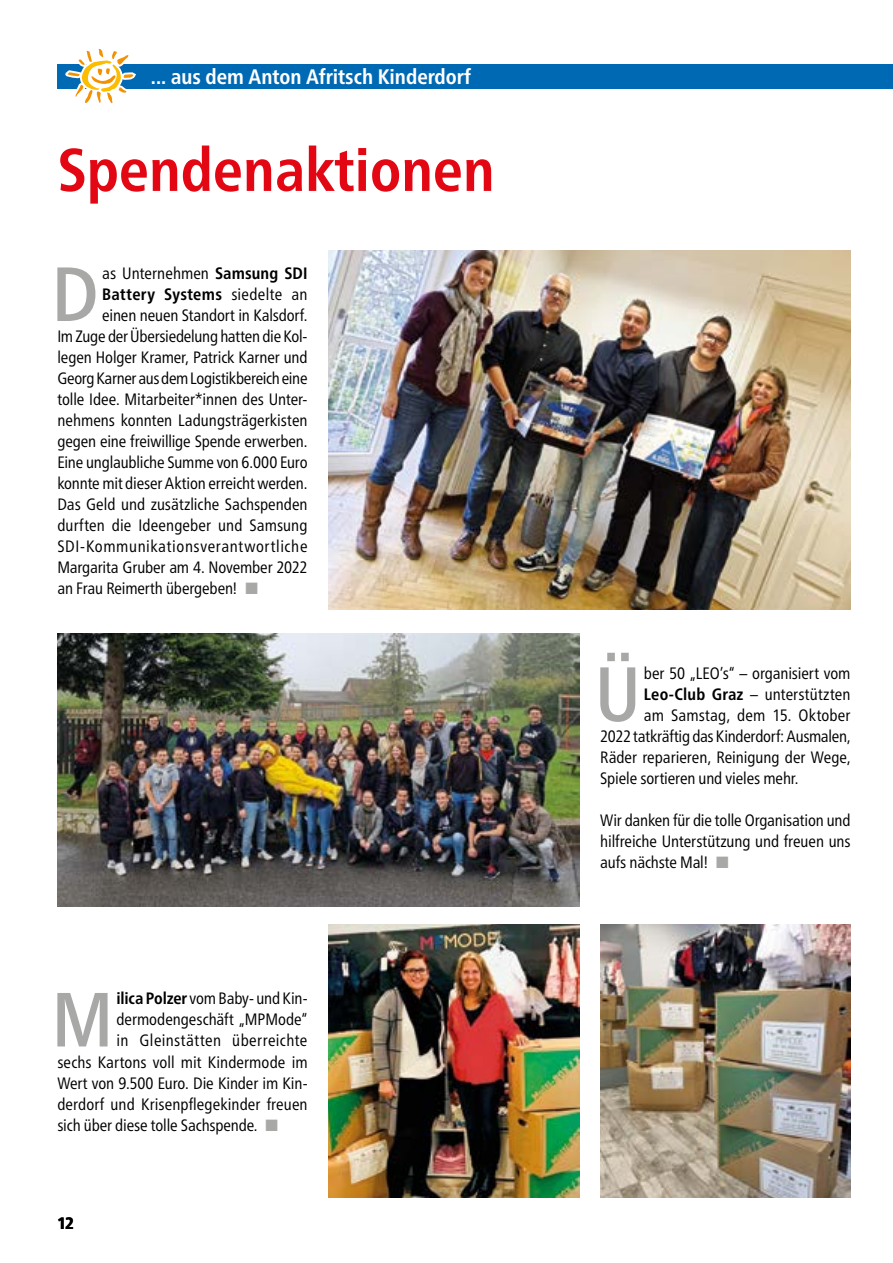
<style>
.page{position:relative;width:893px;height:1263px;background:#fff}
.page>*{position:absolute;margin:0;border:0;box-sizing:border-box;transform-origin:0 0}
.t1{font:500 condensed 76.65px "Frutiger Neue LT Pro";color:#a8a8a7}
.t2{font:700 condensed 60px "Frutiger Neue LT Pro";color:#e30613}
.t3{font:700 condensed 21px "Frutiger Neue LT Pro";color:#fff}
.t4{font:condensed 16.5px/21px "Frutiger Neue LT Pro";letter-spacing:-.005em;color:#000;text-align:justify}
.t5{font:condensed 16.5px "Frutiger Neue LT Pro";letter-spacing:.035em;color:#000}
.t6{font:condensed 16.5px "Frutiger Neue LT Pro";letter-spacing:.02em;color:#000}
.t7{font:700 condensed 16.5px "Frutiger Neue LT Pro";letter-spacing:.02em;color:#000}
.t8{font:800 condensed 16.5px "Frutiger Neue LT Pro";color:#000}
.s1{font-weight:700}
.s2{font-weight:400}
.s3{color:#a8a8a7}
</style>
<div class="page">
<div style="left:57px;top:64px;width:836px;height:25px;background:#0069b4"></div>
<svg style="left:65px;top:48px;width:71px;height:56px"></svg>
<img style="left:329px;top:251px;width:521px;height:358px">
<img style="left:329px;top:925px;width:250px;height:272px">
<img style="left:600px;top:925px;width:250px;height:272px">
<img style="left:57px;top:633px;width:522px;height:273px">
<p class="t3" style="left:151px;top:64px;width:321px">... aus dem Anton Afritsch Kinderdorf</p>
<h2 class="t2" style="left:57px;top:135px;width:439px">Spendenaktionen</h2>
<h1 class="t1" style="left:52px;top:249px;width:49px">D</h1>
<p class="t4" style="left:102px;top:263px;width:207px">as Unternehmen <span class="s1">Samsung SDI</span></p>
<p class="t7" style="left:102px;top:284px;width:207px">Battery Systems <span class="s2">siedelte an</span></p>
<p class="t4" style="left:102px;top:305px;width:207px">einen neuen Standort in Kalsdorf.</p>
<p class="t4" style="left:57px;top:326px;width:252px">Im Zuge der Übersiedelung hatten die Kol-</p>
<p class="t4" style="left:57px;top:347px;width:252px">legen Holger Kramer, Patrick Karner und</p>
<p class="t4" style="left:57px;top:368px;width:252px">Georg Karner aus dem Logistikbereich eine</p>
<p class="t4" style="left:57px;top:389px;width:252px">tolle Idee. Mitarbeiter*innen des Unter-</p>
<p class="t4" style="left:57px;top:410px;width:252px">nehmens konnten Ladungsträgerkisten</p>
<p class="t4" style="left:57px;top:431px;width:252px">gegen eine freiwillige Spende erwerben.</p>
<p class="t4" style="left:57px;top:452px;width:252px">Eine unglaubliche Summe von 6.000 Euro</p>
<p class="t4" style="left:57px;top:473px;width:252px">konnte mit dieser Aktion erreicht werden.</p>
<p class="t4" style="left:57px;top:494px;width:252px">Das Geld und zusätzliche Sachspenden</p>
<p class="t4" style="left:57px;top:515px;width:252px">durften die Ideengeber und Samsung</p>
<p class="t5" style="left:57px;top:537px;width:252px">SDI-Kommunikationsverantwortliche</p>
<p class="t4" style="left:57px;top:557px;width:252px">Margarita Gruber am 4. November 2022</p>
<p class="t4" style="left:57px;top:578px;width:202px">an Frau Reimerth übergeben! <span class="s3">■</span></p>
<h1 class="t1" style="left:52px;top:975px;width:63px">M</h1>
<p class="t4" style="left:116px;top:988px;width:193px"><span class="s1">ilica Polzer</span> vom Baby- und Kin-</p>
<p class="t4" style="left:116px;top:1009px;width:193px">dermodengeschäft „MPMode“</p>
<p class="t6" style="left:116px;top:1031px;width:193px">in Gleinstätten überreichte</p>
<p class="t4" style="left:57px;top:1051px;width:252px">sechs Kartons voll mit Kindermode im</p>
<p class="t4" style="left:57px;top:1072px;width:252px">Wert von 9.500 Euro. Die Kinder im Kin-</p>
<p class="t4" style="left:57px;top:1093px;width:252px">derdorf und Krisenpflegekinder freuen</p>
<p class="t4" style="left:57px;top:1114px;width:222px">sich über diese tolle Sachspende. <span class="s3">■</span></p>
<p class="t8" style="left:57px;top:1213px;width:18px">12</p>
<h1 class="t1" style="left:595px;top:649px;width:47px">Ü</h1>
<p class="t4" style="left:644px;top:662px;width:208px">ber 50 „LEO’s“ – organisiert vom</p>
<p class="t4" style="left:644px;top:683px;width:208px"><span class="s1">Leo-Club Graz</span> – unterstützten</p>
<p class="t4" style="left:644px;top:705px;width:208px">am Samstag, dem 15. Oktober</p>
<p class="t4" style="left:600px;top:726px;width:252px">2022 tatkräftig das Kinderdorf: Ausmalen,</p>
<p class="t4" style="left:600px;top:747px;width:252px">Räder reparieren, Reinigung der Wege,</p>
<p class="t4" style="left:600px;top:768px;width:200px">Spiele sortieren und vieles mehr.</p>
<p class="t4" style="left:600px;top:810px;width:252px">Wir danken für die tolle Organisation und hilfreiche Unterstützung und freuen uns aufs nächste Mal! <span class="s3">■</span></p>
</div>
